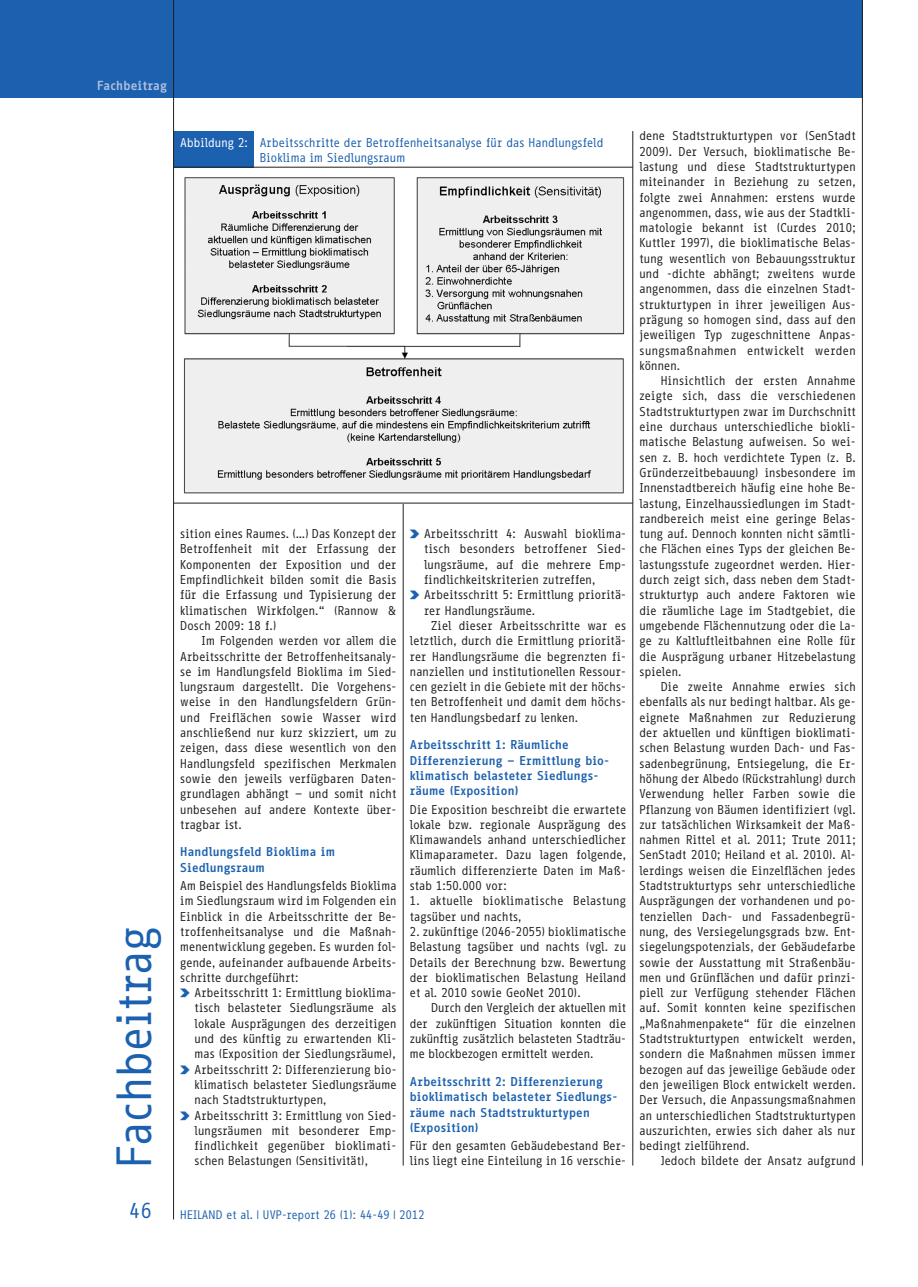
<style>
.page{position:relative;width:918px;height:1287px;background:#fff}
.page>*{position:absolute;margin:0;border:0;box-sizing:border-box;transform-origin:0 0}
.t1{font:48px "Info OT Office";letter-spacing:-.04em;color:#1c61af}
.t2{font:21px "Info OT Office";color:#1c61af}
.t3{font:700 12.75px "Info OT Office";letter-spacing:-.04em;color:#b4bfe0}
.t4{font:12.45px/15.3px "Info OT Office";letter-spacing:-.04em;color:#231f20;text-align:justify}
.t5{font:700 12.45px/15.3px "Info OT Office";letter-spacing:-.04em;color:#1c61af}
.t6{font:12.45px/15.3px "Info OT Office";letter-spacing:-.04em;color:#1c61af}
.t7{font:12px "Info OT Office";letter-spacing:-.04em;color:#1c61af}
.s1{color:#fff}
.s2{font-family:"Arrow Dynamic";font-weight:800;color:#1c61af}
</style>
<div class="page">
<div style="left:0;top:0;width:862px;height:97px;background:#1c61af"></div>
<hr style="left:403px;top:503px;width:1px;height:663px;background:#231f20">
<hr style="left:862px;top:0;width:1px;height:1166px;background:#231f20">
<img style="left:183px;top:178px;width:443px;height:325px">
<div style="left:174px;top:131px;width:80px;height:36px;background:#1c61af"></div>
<hr style="left:174px;top:167px;width:459px;height:1px;background:#231f20">
<hr style="left:174px;top:503px;width:459px;height:1px;background:#231f20">
<hr style="left:173px;top:0;width:1px;height:1220px;background:#231f20">
<hr style="left:632px;top:131px;width:1px;height:1035px;background:#231f20">
<p class="t3" style="left:97px;top:80px;width:72px">Fachbeitrag</p>
<p class="t6" style="left:259px;top:136px;width:346px;text-indent:-80px"><span class="s1">Abbildung 2:</span> Arbeitsschritte der Betroffenheitsanalyse für das Handlungsfeld<br>Bioklima im Siedlungsraum</p>
<h1 class="t1" style="left:117px;top:1169px;width:245px;rotate:-90deg">Fachbeitrag</h1>
<p class="t4" style="left:180px;top:527px;width:218px">sition eines Raumes. (…) Das Konzept der Betroffenheit mit der Erfassung der Komponenten der Exposition und der Empfindlichkeit bilden somit die Basis für die Erfassung und Typisierung der klimatischen Wirkfolgen.“ (Rannow &amp; Dosch 2009: 18 f.)</p>
<p class="t4" style="left:180px;top:634px;width:218px;text-indent:21px">Im Folgenden werden vor allem die Arbeitsschritte der Betroffenheitsanaly&shy;se im Handlungsfeld Bioklima im Sied&shy;lungsraum dargestellt. Die Vorgehens&shy;weise in den Handlungsfeldern Grün&shy;und Freiflächen sowie Wasser wird anschließend nur kurz skizziert, um zu zeigen, dass diese wesentlich von den Handlungsfeld spezifischen Merkmalen sowie den jeweils verfügbaren Daten&shy;grundlagen abhängt – und somit nicht unbesehen auf andere Kontexte über&shy;tragbar ist.</p>
<p class="t5" style="left:180px;top:846px;width:157px">Handlungsfeld Bioklima im<br>Siedlungsraum</p>
<p class="t4" style="left:180px;top:879px;width:218px">Am Beispiel des Handlungsfelds Bioklima</p>
<p class="t4" style="left:180px;top:895px;width:218px">im Siedlungsraum wird im Folgenden ein</p>
<p class="t4" style="left:180px;top:910px;width:218px">Einblick in die Arbeitsschritte der Be-</p>
<p class="t4" style="left:180px;top:925px;width:218px">troffenheitsanalyse und die Maßnah-</p>
<p class="t4" style="left:180px;top:940px;width:218px">menentwicklung gegeben. Es wurden fol-</p>
<p class="t4" style="left:180px;top:956px;width:218px">gende, aufeinander aufbauende Arbeits-</p>
<p class="t4" style="left:180px;top:971px;width:120px">schritte durchgeführt:</p>
<p class="t4" style="left:180px;top:986px;width:218px"><span class="s2">C</span> Arbeitsschritt 1: Ermittlung bioklima-</p>
<p class="t4" style="left:194px;top:1002px;width:204px">tisch belasteter Siedlungsräume als</p>
<p class="t4" style="left:194px;top:1017px;width:204px">lokale Ausprägungen des derzeitigen</p>
<p class="t4" style="left:194px;top:1032px;width:204px">und des künftig zu erwartenden Kli-</p>
<p class="t4" style="left:194px;top:1048px;width:203px">mas (Exposition der Siedlungsräume),</p>
<p class="t4" style="left:180px;top:1063px;width:218px"><span class="s2">C</span> Arbeitsschritt 2: Differenzierung bio-</p>
<p class="t4" style="left:194px;top:1078px;width:204px">klimatisch belasteter Siedlungsräume</p>
<p class="t4" style="left:194px;top:1093px;width:134px">nach Stadtstrukturtypen,</p>
<p class="t4" style="left:180px;top:1109px;width:218px"><span class="s2">C</span> Arbeitsschritt 3: Ermittlung von Sied-</p>
<p class="t4" style="left:194px;top:1124px;width:204px">lungsräumen mit besonderer Emp-</p>
<p class="t4" style="left:194px;top:1139px;width:204px">findlichkeit gegenüber bioklimati-</p>
<p class="t4" style="left:194px;top:1155px;width:176px">schen Belastungen (Sensitivität),</p>
<p class="t4" style="left:410px;top:527px;width:218px"><span class="s2">C</span> Arbeitsschritt 4: Auswahl bioklima-</p>
<p class="t4" style="left:424px;top:543px;width:204px">tisch besonders betroffener Sied-</p>
<p class="t4" style="left:424px;top:558px;width:204px">lungsräume, auf die mehrere Emp-</p>
<p class="t4" style="left:424px;top:573px;width:173px">findlichkeitskriterien zutreffen,</p>
<p class="t4" style="left:410px;top:589px;width:218px"><span class="s2">C</span> Arbeitsschritt 5: Ermittlung prioritä-</p>
<p class="t4" style="left:424px;top:604px;width:113px">rer Handlungsräume.</p>
<p class="t4" style="left:431px;top:619px;width:197px">Ziel dieser Arbeitsschritte war es</p>
<p class="t4" style="left:410px;top:634px;width:218px">letztlich, durch die Ermittlung prioritä-</p>
<p class="t4" style="left:410px;top:650px;width:218px">rer Handlungsräume die begrenzten fi-</p>
<p class="t4" style="left:410px;top:665px;width:218px">nanziellen und institutionellen Ressour-</p>
<p class="t4" style="left:410px;top:680px;width:218px">cen gezielt in die Gebiete mit der höchs-</p>
<p class="t4" style="left:410px;top:696px;width:218px">ten Betroffenheit und damit dem höchs-</p>
<p class="t4" style="left:410px;top:711px;width:170px">ten Handlungsbedarf zu lenken.</p>
<p class="t5" style="left:410px;top:739px;width:202px">Arbeitsschritt 1: Räumliche<br>Differenzierung – Ermittlung bio&shy;klimatisch belasteter Siedlungs&shy;räume (Exposition)</p>
<p class="t4" style="left:410px;top:803px;width:218px">Die Exposition beschreibt die erwartete lokale bzw. regionale Ausprägung des Klimawandels anhand unterschiedlicher Klimaparameter. Dazu lagen folgende, räumlich differenzierte Daten im Maß&shy;stab 1:50.000 vor:</p>
<p class="t4" style="left:410px;top:895px;width:218px">1. aktuelle bioklimatische Belastung tagsüber und nachts,</p>
<p class="t4" style="left:410px;top:925px;width:218px">2. zukünftige (2046-2055) bioklimatische Belastung tagsüber und nachts (vgl. zu Details der Berechnung bzw. Bewertung der bioklimatischen Belastung Heiland et al. 2010 sowie GeoNet 2010).</p>
<p class="t4" style="left:410px;top:1002px;width:218px;text-indent:21px">Durch den Vergleich der aktuellen mit der zukünftigen Situation konnten die zukünftig zusätzlich belasteten Stadträu&shy;me blockbezogen ermittelt werden.</p>
<p class="t5" style="left:410px;top:1075px;width:210px">Arbeitsschritt 2: Differenzierung bioklimatisch belasteter Siedlungs&shy;räume nach Stadtstrukturtypen (Exposition)</p>
<p class="t4" style="left:410px;top:1139px;width:218px">Für den gesamten Gebäudebestand Ber&shy;lins liegt eine Einteilung in 16 verschie-</p>
<h2 class="t2" style="left:129px;top:1203px;width:25px">46</h2>
<p class="t7" style="left:180px;top:1211px;width:246px">HEILAND et al. | UVP-report 26 (1): 44-49 | 2012</p>
<p class="t4" style="left:639px;top:130px;width:218px">dene Stadtstrukturtypen vor (SenStadt 2009). Der Versuch, bioklimatische Be&shy;lastung und diese Stadtstrukturtypen miteinander in Beziehung zu setzen, folgte zwei Annahmen: erstens wurde angenommen, dass, wie aus der Stadtkli&shy;matologie bekannt ist (Curdes 2010; Kuttler 1997), die bioklimatische Belas&shy;tung wesentlich von Bebauungsstruktur und -dichte abhängt; zweitens wurde angenommen, dass die einzelnen Stadt&shy;strukturtypen in ihrer jeweiligen Aus&shy;prägung so homogen sind, dass auf den jeweiligen Typ zugeschnittene Anpas&shy;sungsmaßnahmen entwickelt werden können.</p>
<p class="t4" style="left:639px;top:374px;width:218px;text-indent:21px">Hinsichtlich der ersten Annahme zeigte sich, dass die verschiedenen Stadtstrukturtypen zwar im Durchschnitt eine durchaus unterschiedliche biokli&shy;matische Belastung aufweisen. So wei&shy;sen z. B. hoch verdichtete Typen (z. B.<br>Gründerzeitbebauung) insbesondere im Innenstadtbereich häufig eine hohe Be&shy;lastung, Einzelhaussiedlungen im Stadt&shy;randbereich meist eine geringe Belas&shy;tung auf. Dennoch konnten nicht sämtli&shy;che Flächen eines Typs der gleichen Be&shy;lastungsstufe zugeordnet werden. Hier&shy;durch zeigt sich, dass neben dem Stadt&shy;strukturtyp auch andere Faktoren wie die räumliche Lage im Stadtgebiet, die umgebende Flächennutzung oder die La&shy;ge zu Kaltluftleitbahnen eine Rolle für die Ausprägung urbaner Hitzebelastung spielen.</p>
<p class="t4" style="left:639px;top:680px;width:218px;text-indent:21px">Die zweite Annahme erwies sich ebenfalls als nur bedingt haltbar. Als ge&shy;eignete Maßnahmen zur Reduzierung der aktuellen und künftigen bioklimati&shy;schen Belastung wurden Dach- und Fas&shy;sadenbegrünung, Entsiegelung, die Er&shy;höhung der Albedo (Rückstrahlung) durch Verwendung heller Farben sowie die Pflanzung von Bäumen identifiziert (vgl. zur tatsächlichen Wirksamkeit der Maß&shy;nahmen Rittel et al. 2011; Trute 2011; SenStadt 2010; Heiland et al. 2010). Al&shy;lerdings weisen die Einzelflächen jedes Stadtstrukturtyps sehr unterschiedliche Ausprägungen der vorhandenen und po&shy;tenziellen Dach- und Fassadenbegrü&shy;nung, des Versiegelungsgrads bzw. Ent&shy;siegelungspotenzials, der Gebäudefarbe sowie der Ausstattung mit Straßenbäu&shy;men und Grünflächen und dafür prinzi&shy;piell zur Verfügung stehender Flächen auf. Somit konnten keine spezifischen „Maßnahmenpakete“ für die einzelnen Stadtstrukturtypen entwickelt werden, sondern die Maßnahmen müssen immer bezogen auf das jeweilige Gebäude oder den jeweiligen Block entwickelt werden.<br>Der Versuch, die Anpassungsmaßnahmen an unterschiedlichen Stadtstrukturtypen auszurichten, erwies sich daher als nur bedingt zielführend.</p>
<p class="t4" style="left:660px;top:1155px;width:197px">Jedoch bildete der Ansatz aufgrund</p>
</div>
